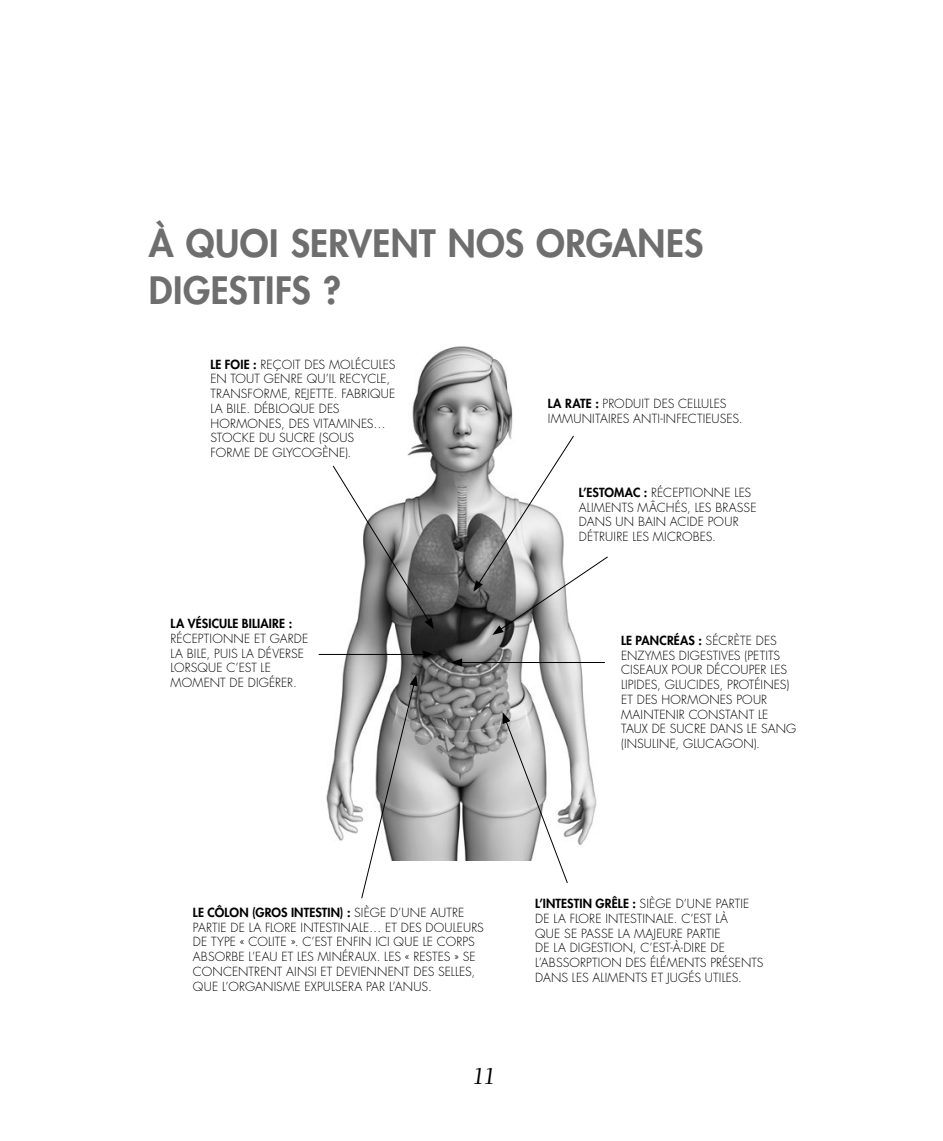
<style>
.page{position:relative;width:943px;height:1141px;background:#fff}
.page>*{position:absolute;margin:0;border:0;box-sizing:border-box;transform-origin:0 0}
.t1{font:800 36.75px/47.2px "Futura Std";letter-spacing:.01em;color:#6e6e6e}
.t2{font:italic 24.5px "Berkeley Pro";color:#000}
.t3{font:300 12.25px/14.7px "Futura Std";letter-spacing:.015em;color:#000}
.t4{font:800 12.25px "Futura Std";letter-spacing:.01em;color:#000}
.s1{font-weight:800}
</style>
<div class="page">
<img style="left:318px;top:346px;width:279px;height:515px">
<hr style="left:459px;top:662px;width:146px;height:1px;background:#000">
<svg style="left:451px;top:658px;width:11px;height:9px"></svg>
<hr style="left:319px;top:654px;width:106px;height:1px;background:#000">
<svg style="left:423px;top:650px;width:11px;height:8px"></svg>
<svg style="left:473px;top:435px;width:135px;height:200px"></svg>
<svg style="left:502px;top:712px;width:66px;height:171px"></svg>
<svg style="left:360px;top:675px;width:57px;height:224px"></svg>
<svg style="left:332px;top:465px;width:102px;height:164px"></svg>
<h1 class="t1" style="left:149px;top:220px;width:556px">À QUOI SERVENT NOS ORGANES<br>DIGESTIFS ?</h1>
<p class="t3" style="left:210px;top:357px;width:187px"><span class="s1">LE FOIE :</span> REÇOIT DES MOLÉCULES<br>EN TOUT GENRE QU’IL RECYCLE,<br>TRANSFORME, REJETTE. FABRIQUE<br>LA BILE. DÉBLOQUE DES<br>HORMONES, DES VITAMINES…<br>STOCKE DU SUCRE (SOUS<br>FORME DE GLYCOGÈNE).</p>
<p class="t3" style="left:548px;top:397px;width:196px"><span class="s1">LA RATE :</span> PRODUIT DES CELLULES<br>IMMUNITAIRES ANTI-INFECTIEUSES.</p>
<p class="t3" style="left:579px;top:485px;width:179px"><span class="s1">L’ESTOMAC :</span> RÉCEPTIONNE LES<br>ALIMENTS MÂCHÉS, LES BRASSE<br>DANS UN BAIN ACIDE POUR<br>DÉTRUIRE LES MICROBES.</p>
<p class="t4" style="left:171px;top:616px;width:123px">LA VÉSICULE BILIAIRE :</p>
<p class="t3" style="left:171px;top:632px;width:139px">RÉCEPTIONNE ET GARDE<br>LA BILE, PUIS LA DÉVERSE<br>LORSQUE C’EST LE<br>MOMENT DE DIGÉRER.</p>
<p class="t3" style="left:621px;top:634px;width:177px"><span class="s1">LE PANCRÉAS :</span> SÉCRÈTE DES<br>ENZYMES DIGESTIVES (PETITS<br>CISEAUX POUR DÉCOUPER LES<br>LIPIDES, GLUCIDES, PROTÉINES)<br>ET DES HORMONES POUR<br>MAINTENIR CONSTANT LE<br>TAUX DE SUCRE DANS LE SANG (INSULINE, GLUCAGON).</p>
<p class="t3" style="left:193px;top:906px;width:292px"><span class="s1">LE CÔLON (GROS INTESTIN) :</span> SIÈGE D’UNE AUTRE PARTIE DE LA FLORE INTESTINALE… ET DES DOULEURS DE TYPE « COLITE ». C’EST ENFIN ICI QUE LE CORPS ABSORBE L’EAU ET LES MINÉRAUX. LES « RESTES » SE CONCENTRENT AINSI ET DEVIENNENT DES SELLES, QUE L’ORGANISME EXPULSERA PAR L’ANUS.</p>
<h2 class="t2" style="left:472px;top:1062px;width:25px">11</h2>
<p class="t3" style="left:535px;top:897px;width:230px"><span class="s1">L’INTESTIN GRÊLE :</span> SIÈGE D’UNE PARTIE DE LA FLORE INTESTINALE. C’EST LÀ<br>QUE SE PASSE LA MAJEURE PARTIE<br>DE LA DIGESTION, C’EST-À-DIRE DE L’ABSSORPTION DES ÉLÉMENTS PRÉSENTS DANS LES ALIMENTS ET JUGÉS UTILES.</p>
</div>
